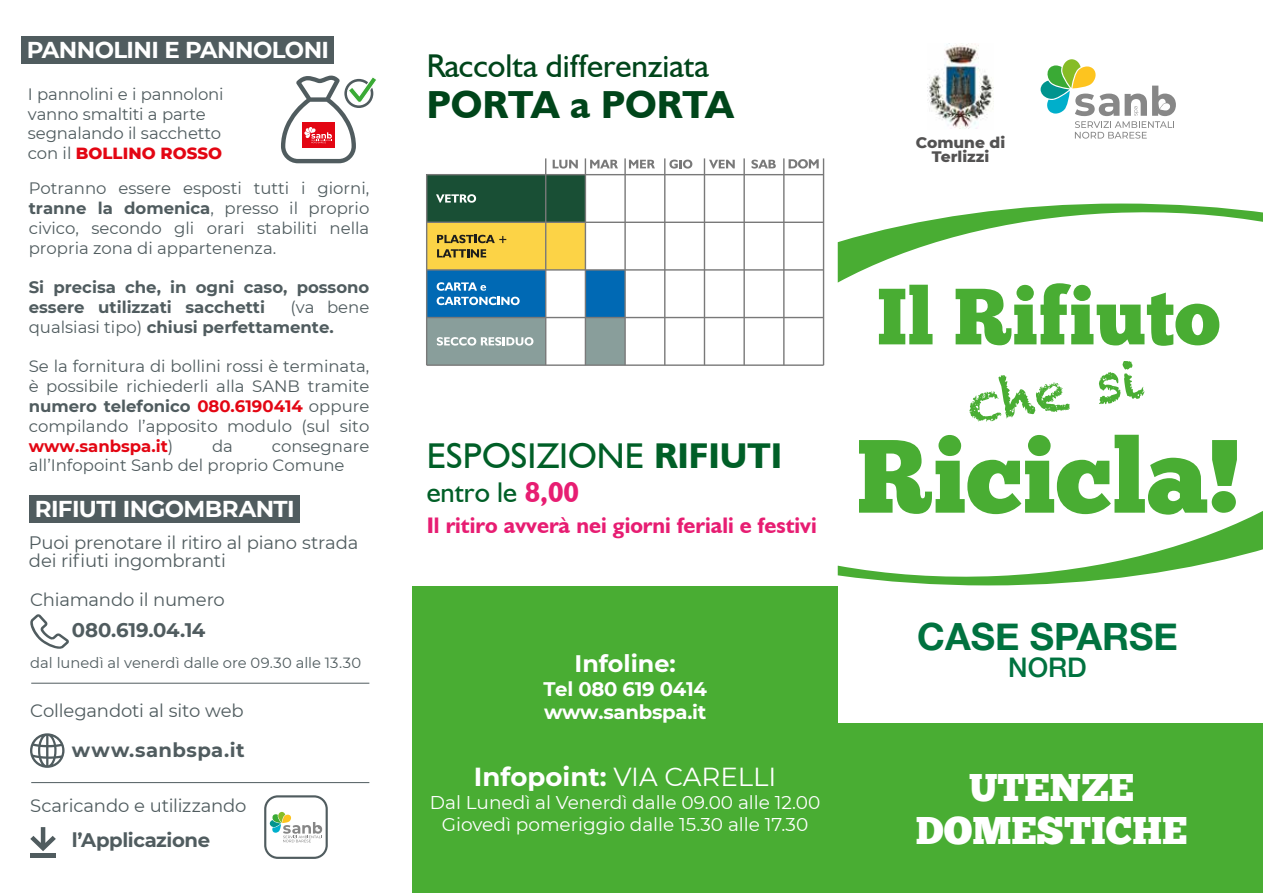
<style>
.page{position:relative;width:1263px;height:893px;background:#fff}
.page>*{position:absolute;margin:0;border:0;box-sizing:border-box;transform-origin:0 0}
.t1{font:103.95px "Chunk Five";color:#49ad33}
.t2{font:79.5px "Chunk Five";color:#49ad33}
.t3{font:54.3px "Chalkduster";color:#49ad33}
.t4{font:700 39.15px "Humanist 521 BT";color:#00451a}
.t5{font:38.7px/42.5px "Chunk Five";color:#fff;text-align:center}
.t6{font:700 37.5px "Helvetica Neue";color:#00723f}
.t7{font:35.85px "Humanist 521 BT";color:#005f27}
.t8{font:33px "Humanist 521 BT";color:#00451a}
.t9{font:28.5px "Humanist 521 BT";color:#005f27}
.t10{font:500 27px "Helvetica Neue";color:#00723f}
.t11{font:700 26.1px "Montserrat";color:#fff}
.t12{font:700 23.85px "Montserrat";color:#fff}
.t13{font:700 22.95px "Montserrat";letter-spacing:-.025em;color:#fff}
.t14{font:700 22.5px "Humanist 521 BT";color:#e71d72}
.t15{font:700 19.65px "Montserrat";letter-spacing:-.005em;color:#505c5f}
.t16{font:700 19.65px/23.5px "Montserrat";letter-spacing:-.015em;color:#fff}
.t17{font:700 19.65px "Montserrat";letter-spacing:.025em;color:#505c5f}
.t18{font:18.45px/22.2px "Montserrat";color:#fff;text-align:center}
.t19{font:18px/18px "Montserrat";letter-spacing:-.01em;color:#505c5f}
.t20{font:16.5px/19.8px "Montserrat";color:#505c5f}
.t21{font:700 16.5px/19.8px "Montserrat";color:#505c5f}
.t22{font:800 15.45px/14.5px "Montserrat";color:#535252;text-align:center}
.t23{font:14.7px "Montserrat";color:#505c5f}
.s1{font-weight:800;color:#e30613}
.s2{font-weight:700}
.s3{font-weight:700;color:#e30613}
.s4{font-weight:700;color:#e71d72}
.s5{font-weight:400}
</style>
<div class="page">
<svg style="left:838px;top:204px;width:425px;height:79px"></svg>
<svg style="left:838px;top:511px;width:425px;height:74px"></svg>
<div style="left:838px;top:723px;width:425px;height:170px;background:#49ad33"></div>
<svg style="left:1040px;top:59px;width:136px;height:80px"></svg>
<img style="left:927px;top:43px;width:67px;height:86px">
<svg style="left:553px;top:160px;width:25px;height:9px"></svg>
<svg style="left:590px;top:160px;width:28px;height:8px"></svg>
<svg style="left:629px;top:160px;width:26px;height:8px"></svg>
<svg style="left:669px;top:160px;width:23px;height:9px"></svg>
<svg style="left:709px;top:160px;width:26px;height:8px"></svg>
<svg style="left:751px;top:160px;width:25px;height:9px"></svg>
<svg style="left:788px;top:159px;width:31px;height:10px"></svg>
<div style="left:427px;top:175px;width:119px;height:47px;background:#194f35"></div>
<div style="left:427px;top:318px;width:119px;height:47px;background:#899e9b"></div>
<div style="left:546px;top:222px;width:39px;height:48px;background:#fcd346"></div>
<div style="left:585px;top:318px;width:40px;height:47px;background:#899e9b"></div>
<div style="left:546px;top:175px;width:39px;height:47px;background:#194f35"></div>
<div style="left:585px;top:270px;width:40px;height:48px;background:#0069b4"></div>
<svg style="left:436px;top:194px;width:40px;height:9px"></svg>
<div style="left:427px;top:270px;width:119px;height:48px;background:#0069b4"></div>
<svg style="left:437px;top:282px;width:49px;height:9px"></svg>
<svg style="left:437px;top:297px;width:83px;height:8px"></svg>
<div style="left:427px;top:222px;width:119px;height:48px;background:#fcd346"></div>
<svg style="left:437px;top:235px;width:69px;height:8px"></svg>
<svg style="left:437px;top:249px;width:49px;height:8px"></svg>
<svg style="left:437px;top:337px;width:96px;height:9px"></svg>
<hr style="left:545px;top:158px;width:1px;height:207px;background:#797979">
<hr style="left:427px;top:317px;width:396px;height:1px;background:#797979">
<hr style="left:427px;top:269px;width:396px;height:2px;background:#797979">
<hr style="left:427px;top:222px;width:396px;height:1px;background:#797979">
<hr style="left:427px;top:174px;width:396px;height:1px;background:#797979">
<hr style="left:427px;top:364px;width:396px;height:2px;background:#797979">
<hr style="left:585px;top:158px;width:1px;height:207px;background:#797979">
<hr style="left:624px;top:158px;width:2px;height:207px;background:#797979">
<hr style="left:664px;top:158px;width:1px;height:207px;background:#797979">
<hr style="left:704px;top:158px;width:1px;height:207px;background:#797979">
<hr style="left:743px;top:158px;width:2px;height:207px;background:#797979">
<hr style="left:783px;top:158px;width:1px;height:207px;background:#797979">
<hr style="left:823px;top:158px;width:1px;height:207px;background:#797979">
<hr style="left:426px;top:174px;width:1px;height:191px;background:#797979">
<div style="left:412px;top:586px;width:426px;height:307px;background:#49ad33"></div>
<svg style="left:281px;top:76px;width:95px;height:87px"></svg>
<div style="left:21px;top:36px;width:313px;height:28px;background:#505c5f"></div>
<div style="left:29px;top:495px;width:270px;height:28px;background:#505c5f"></div>
<svg style="left:30px;top:614px;width:39px;height:35px"></svg>
<svg style="left:30px;top:827px;width:26px;height:24px"></svg>
<div style="left:30px;top:853px;width:26px;height:5px;background:#505c5f"></div>
<svg style="left:30px;top:733px;width:35px;height:35px"></svg>
<hr style="left:31px;top:683px;width:338px;height:1px;background:#505c5f">
<hr style="left:31px;top:782px;width:338px;height:1px;background:#505c5f">
<svg style="left:264px;top:795px;width:64px;height:64px"></svg>
<h3 class="t13" style="left:27px;top:33px;width:304px">PANNOLINI E PANNOLONI</h3>
<p class="t20" style="left:28px;top:84px;width:197px">I pannolini e i pannoloni vanno smaltiti a parte segnalando il sacchetto con il <span class="s1">BOLLINO ROSSO</span></p>
<p class="t20" style="left:29px;top:178px;width:342px;text-align:justify">Potranno essere esposti tutti i giorni, <span class="s2">tranne la domenica</span>, presso il proprio civico, secondo gli orari stabiliti nella propria zona di appartenenza.</p>
<p class="t21" style="left:29px;top:277px;width:342px">Si precisa che, in ogni caso, possono essere utilizzati sacchetti</p>
<p class="t20" style="left:29px;top:297px;width:342px;text-indent:262px">(va bene qualsiasi tipo) <span class="s2">chiusi perfettamente.</span></p>
<p class="t20" style="left:29px;top:356px;width:342px;text-align:justify">Se la fornitura di bollini rossi è terminata, è possibile richiederli alla SANB tramite <span class="s2">numero telefonico</span> <span class="s3">080.6190414</span> oppure compilando l’apposito modulo (sul sito <span class="s3">www.sanbspa.it</span>)</p>
<p class="t20" style="left:212px;top:435px;width:22px">da</p>
<p class="t20" style="left:29px;top:435px;width:342px;text-indent:243px">consegnare all’Infopoint Sanb del proprio Comune</p>
<h3 class="t13" style="left:35px;top:493px;width:261px">RIFIUTI INGOMBRANTI</h3>
<p class="t19" style="left:29px;top:533px;width:331px">Puoi prenotare il ritiro al piano strada dei rifiuti ingombranti</p>
<p class="t19" style="left:30px;top:590px;width:196px">Chiamando il numero</p>
<p class="t15" style="left:72px;top:616px;width:135px">080.619.04.14</p>
<p class="t23" style="left:30px;top:652px;width:332px">dal lunedì al venerdì dalle ore 09.30 alle 13.30</p>
<p class="t19" style="left:30px;top:701px;width:215px">Collegandoti al sito web</p>
<p class="t17" style="left:72px;top:736px;width:174px">www.sanbspa.it</p>
<p class="t19" style="left:30px;top:796px;width:218px">Scaricando e utilizzando</p>
<p class="t15" style="left:72px;top:826px;width:140px">l’Applicazione</p>
<h3 class="t8" style="left:427px;top:45px;width:283px">Raccolta differenziata</h3>
<h3 class="t4" style="left:427px;top:80px;width:309px">PORTA a PORTA</h3>
<p class="t22" style="left:916px;top:134px;width:91px">Comune di<br>Terlizzi</p>
<h3 class="t7" style="left:427px;top:433px;width:357px">ESPOSIZIONE <span class="s2">RIFIUTI</span></h3>
<h3 class="t9" style="left:427px;top:474px;width:154px">entro le <span class="s4">8,00</span></h3>
<h3 class="t14" style="left:427px;top:512px;width:391px">Il ritiro avverà nei giorni feriali e festivi</h3>
<h3 class="t12" style="left:575px;top:646px;width:103px">Infoline:</h3>
<p class="t16" style="left:543px;top:676px;width:165px">Tel 080 619 0414 www.sanbspa.it</p>
<h3 class="t11" style="left:474px;top:758px;width:304px">Infopoint: <span class="s5">VIA CARELLI</span></h3>
<p class="t18" style="left:430px;top:790px;width:392px">Dal Lunedì al Venerdì dalle 09.00 alle 12.00<br>Giovedì pomeriggio dalle 15.30 alle 17.30</p>
<h2 class="t2" style="left:877px;top:269px;width:345px">Il Rifiuto</h2>
<h3 class="t3" style="left:962px;top:374px;width:179px;rotate:-9deg">che si</h3>
<h1 class="t1" style="left:856px;top:414px;width:386px">Ricicla!</h1>
<h3 class="t6" style="left:917px;top:608px;width:262px">CASE SPARSE</h3>
<h3 class="t10" style="left:1008px;top:646px;width:80px">NORD</h3>
<h3 class="t5" style="left:916px;top:767px;width:273px">UTENZE<br>DOMESTICHE</h3>
</div>
